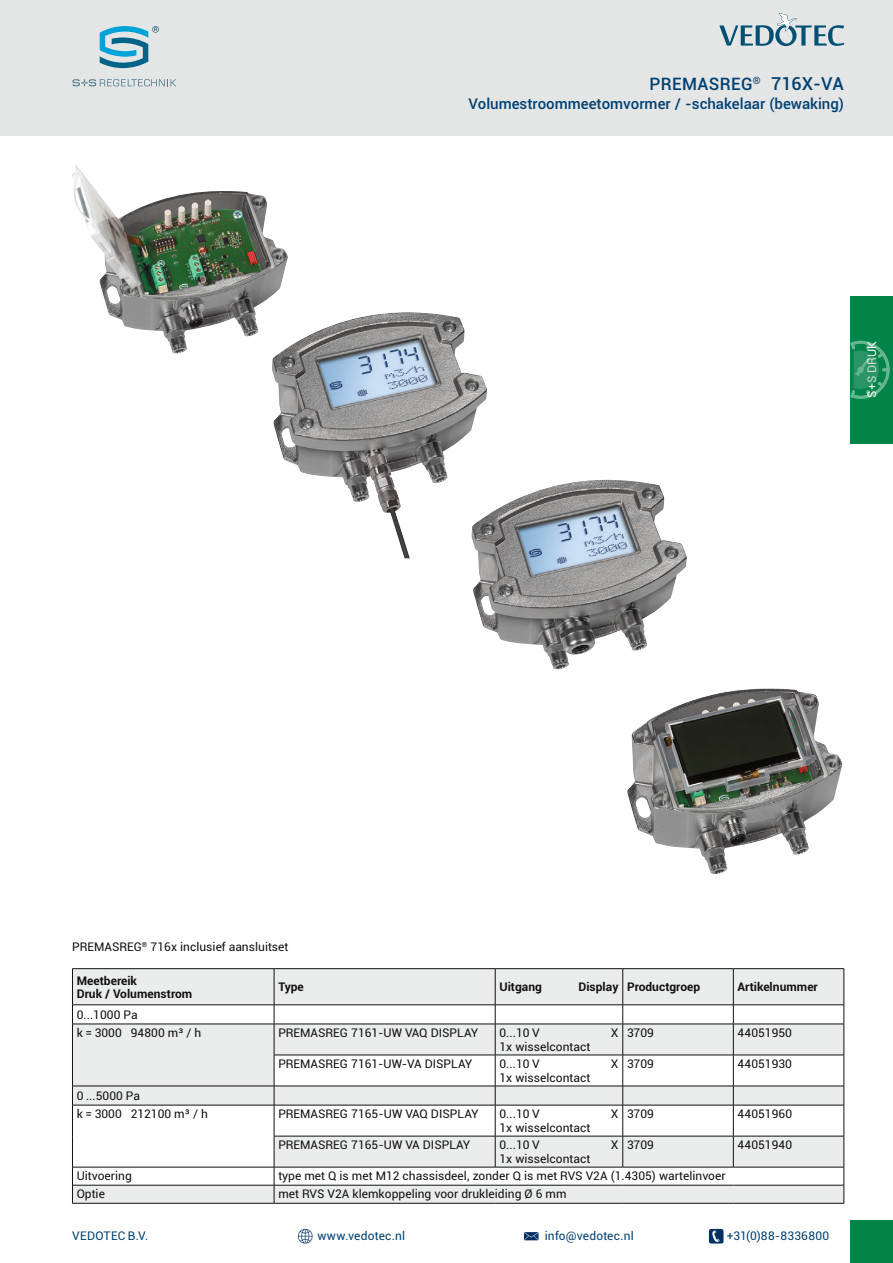
<style>
.page{position:relative;width:893px;height:1263px;background:#fff}
.page>*{position:absolute;margin:0;border:0;box-sizing:border-box;transform-origin:0 0}
.Productnaam_Kop_Re_p{font:500 17.25px "Roboto";letter-spacing:.02em;color:#004071}
.Productnaam_subkop_R{font:500 15px "Roboto";color:#004071}
.Tekst{font:12px "Roboto";letter-spacing:.005em;color:#11110f}
.Tekst-2{font:700 12px/13.5px "Roboto";letter-spacing:.005em;color:#11110f}
.t1{font:12px "Roboto";letter-spacing:.02em;color:#004071}
.t2{font:12px "Roboto";color:#fff}
.s1{font-size:18px}
</style>
<div class="page">
<div style="left:850px;top:1220px;width:43px;height:43px;background:#008447"></div>
<div style="left:0;top:0;width:893px;height:136px;background:#e4e5e5"></div>
<img style="left:709px;top:1229px;width:14px;height:14px">
<img style="left:298px;top:1229px;width:14px;height:14px">
<img style="left:524px;top:1232px;width:14px;height:9px">
<svg style="left:719px;top:13px;width:125px;height:33px"></svg>
<div style="left:850px;top:296px;width:43px;height:148px;background:#008447"></div>
<svg style="left:100px;top:26px;width:59px;height:42px"></svg>
<svg style="left:72px;top:79px;width:104px;height:7px"></svg>
<svg style="left:850px;top:340px;width:40px;height:59px"></svg>
<div style="left:73px;top:969px;width:771px;height:234px;background:#ebecec"></div>
<svg style="left:73px;top:1055px;width:771px;height:130px"></svg>
<hr style="left:72px;top:968px;width:202px;height:1px;background:#11110f">
<hr style="left:72px;top:969px;width:1px;height:36px;background:#11110f">
<hr style="left:274px;top:968px;width:221px;height:1px;background:#11110f">
<hr style="left:274px;top:969px;width:1px;height:36px;background:#11110f">
<hr style="left:495px;top:968px;width:128px;height:1px;background:#11110f">
<hr style="left:495px;top:969px;width:1px;height:36px;background:#11110f">
<hr style="left:623px;top:968px;width:110px;height:1px;background:#11110f">
<hr style="left:622px;top:969px;width:1px;height:36px;background:#11110f">
<hr style="left:733px;top:968px;width:111px;height:1px;background:#11110f">
<hr style="left:733px;top:969px;width:1px;height:36px;background:#11110f">
<hr style="left:844px;top:969px;width:1px;height:36px;background:#11110f">
<hr style="left:72px;top:1004px;width:202px;height:1px;background:#11110f">
<hr style="left:274px;top:1004px;width:221px;height:1px;background:#11110f">
<hr style="left:495px;top:1004px;width:128px;height:1px;background:#11110f">
<hr style="left:623px;top:1004px;width:110px;height:1px;background:#11110f">
<hr style="left:733px;top:1004px;width:111px;height:1px;background:#11110f">
<svg style="left:72px;top:1005px;width:773px;height:19px"></svg>
<hr style="left:72px;top:1024px;width:202px;height:1px;background:#11110f">
<hr style="left:72px;top:1024px;width:1px;height:31px;background:#11110f">
<hr style="left:274px;top:1024px;width:221px;height:1px;background:#11110f">
<hr style="left:274px;top:1024px;width:1px;height:31px;background:#11110f">
<hr style="left:495px;top:1024px;width:128px;height:1px;background:#11110f">
<hr style="left:495px;top:1024px;width:1px;height:31px;background:#11110f">
<hr style="left:623px;top:1024px;width:110px;height:1px;background:#11110f">
<hr style="left:622px;top:1024px;width:1px;height:31px;background:#11110f">
<hr style="left:733px;top:1024px;width:111px;height:1px;background:#11110f">
<hr style="left:733px;top:1024px;width:1px;height:31px;background:#11110f">
<hr style="left:844px;top:1024px;width:1px;height:31px;background:#11110f">
<hr style="left:72px;top:1055px;width:1px;height:31px;background:#11110f">
<hr style="left:274px;top:1055px;width:221px;height:1px;background:#11110f">
<hr style="left:274px;top:1055px;width:1px;height:31px;background:#11110f">
<hr style="left:495px;top:1055px;width:128px;height:1px;background:#11110f">
<hr style="left:495px;top:1055px;width:1px;height:31px;background:#11110f">
<hr style="left:623px;top:1055px;width:110px;height:1px;background:#11110f">
<hr style="left:622px;top:1055px;width:1px;height:31px;background:#11110f">
<hr style="left:733px;top:1055px;width:111px;height:1px;background:#11110f">
<hr style="left:733px;top:1055px;width:1px;height:31px;background:#11110f">
<hr style="left:844px;top:1055px;width:1px;height:31px;background:#11110f">
<svg style="left:72px;top:1086px;width:773px;height:19px;background:#dfe0e0"></svg>
<hr style="left:72px;top:1105px;width:202px;height:1px;background:#11110f">
<hr style="left:72px;top:1105px;width:1px;height:31px;background:#11110f">
<hr style="left:274px;top:1105px;width:221px;height:1px;background:#11110f">
<hr style="left:274px;top:1105px;width:1px;height:31px;background:#11110f">
<hr style="left:495px;top:1105px;width:128px;height:1px;background:#11110f">
<hr style="left:495px;top:1105px;width:1px;height:31px;background:#11110f">
<hr style="left:623px;top:1105px;width:110px;height:1px;background:#11110f">
<hr style="left:622px;top:1105px;width:1px;height:31px;background:#11110f">
<hr style="left:733px;top:1105px;width:111px;height:1px;background:#11110f">
<hr style="left:733px;top:1105px;width:1px;height:31px;background:#11110f">
<hr style="left:844px;top:1105px;width:1px;height:31px;background:#11110f">
<hr style="left:72px;top:1136px;width:1px;height:31px;background:#11110f">
<hr style="left:274px;top:1136px;width:221px;height:1px;background:#11110f">
<hr style="left:274px;top:1136px;width:1px;height:31px;background:#11110f">
<hr style="left:495px;top:1136px;width:128px;height:1px;background:#11110f">
<hr style="left:495px;top:1136px;width:1px;height:31px;background:#11110f">
<hr style="left:623px;top:1136px;width:110px;height:1px;background:#11110f">
<hr style="left:622px;top:1136px;width:1px;height:31px;background:#11110f">
<hr style="left:733px;top:1136px;width:111px;height:1px;background:#11110f">
<hr style="left:733px;top:1136px;width:1px;height:31px;background:#11110f">
<hr style="left:844px;top:1136px;width:1px;height:31px;background:#11110f">
<hr style="left:72px;top:1167px;width:202px;height:1px;background:#11110f">
<hr style="left:274px;top:1167px;width:221px;height:1px;background:#11110f">
<hr style="left:495px;top:1167px;width:128px;height:1px;background:#11110f">
<hr style="left:623px;top:1167px;width:110px;height:1px;background:#11110f">
<hr style="left:733px;top:1167px;width:111px;height:1px;background:#11110f">
<hr style="left:72px;top:1185px;width:202px;height:1px;background:#11110f">
<svg style="left:72px;top:1167px;width:1px;height:36px"></svg>
<hr style="left:274px;top:1185px;width:221px;height:1px;background:#11110f">
<svg style="left:274px;top:1167px;width:1px;height:36px"></svg>
<hr style="left:495px;top:1185px;width:128px;height:1px;background:#11110f">
<hr style="left:623px;top:1185px;width:110px;height:1px;background:#11110f">
<hr style="left:733px;top:1185px;width:111px;height:1px;background:#11110f">
<svg style="left:844px;top:1167px;width:1px;height:36px"></svg>
<hr style="left:72px;top:1203px;width:202px;height:1px;background:#11110f">
<hr style="left:274px;top:1203px;width:221px;height:1px;background:#11110f">
<hr style="left:495px;top:1203px;width:128px;height:1px;background:#11110f">
<hr style="left:623px;top:1203px;width:110px;height:1px;background:#11110f">
<hr style="left:733px;top:1203px;width:111px;height:1px;background:#11110f">
<img style="left:272px;top:312px;width:215px;height:190px">
<img style="left:472px;top:480px;width:215px;height:189px">
<img style="left:627px;top:688px;width:215px;height:186px">
<img style="left:72px;top:165px;width:216px;height:188px">
<img style="left:366px;top:451px;width:44px;height:107px">
<p class="Productnaam_Kop_Re_p" style="left:650px;top:72px;width:196px">PREMASREG<sup>®</sup> <span class="s1">716X-VA</span></p>
<p class="Productnaam_subkop_R" style="left:468px;top:93px;width:377px">Volumestroommeetomvormer / -schakelaar (bewaking)</p>
<p class="t2" style="left:863px;top:398px;width:58px;rotate:-90deg">S+S DRUK</p>
<p class="Tekst" style="left:72px;top:938px;width:218px">PREMASREG<sup>®</sup> 716x inclusief aansluitset</p>
<p class="Tekst-2" style="left:77px;top:973px;width:117px">Meetbereik<br>Druk / Volumenstrom</p>
<p class="Tekst-2" style="left:278px;top:980px;width:27px">Type</p>
<p class="Tekst-2" style="left:499px;top:980px;width:44px">Uitgang</p>
<p class="Tekst-2" style="left:578px;top:980px;width:42px">Display</p>
<p class="Tekst-2" style="left:627px;top:980px;width:75px">Productgroep</p>
<p class="Tekst-2" style="left:738px;top:980px;width:82px">Artikelnummer</p>
<p class="Tekst" style="left:77px;top:1006px;width:62px">0...1000 Pa</p>
<p class="Tekst" style="left:77px;top:1024px;width:126px">k = 3000 94800 m³ / h</p>
<p class="Tekst" style="left:278px;top:1024px;width:202px">PREMASREG 7161-UW VAQ DISPLAY</p>
<p class="Tekst" style="left:499px;top:1024px;width:42px">0...10 V</p>
<p class="Tekst" style="left:611px;top:1024px;width:9px">X</p>
<p class="Tekst" style="left:499px;top:1038px;width:92px">1x wisselcontact</p>
<p class="Tekst" style="left:627px;top:1024px;width:28px">3709</p>
<p class="Tekst" style="left:738px;top:1024px;width:56px">44051950</p>
<p class="Tekst" style="left:278px;top:1055px;width:196px">PREMASREG 7161-UW-VA DISPLAY</p>
<p class="Tekst" style="left:499px;top:1055px;width:42px">0...10 V</p>
<p class="Tekst" style="left:611px;top:1055px;width:9px">X</p>
<p class="Tekst" style="left:499px;top:1069px;width:92px">1x wisselcontact</p>
<p class="Tekst" style="left:77px;top:1087px;width:65px">0 ...5000 Pa</p>
<p class="Tekst" style="left:77px;top:1106px;width:133px">k = 3000 212100 m³ / h</p>
<p class="Tekst" style="left:278px;top:1106px;width:202px">PREMASREG 7165-UW VAQ DISPLAY</p>
<p class="Tekst" style="left:499px;top:1106px;width:42px">0...10 V</p>
<p class="Tekst" style="left:611px;top:1106px;width:9px">X</p>
<p class="Tekst" style="left:499px;top:1119px;width:92px">1x wisselcontact</p>
<p class="Tekst" style="left:278px;top:1137px;width:194px">PREMASREG 7165-UW VA DISPLAY</p>
<p class="Tekst" style="left:499px;top:1137px;width:42px">0...10 V</p>
<p class="Tekst" style="left:611px;top:1137px;width:9px">X</p>
<p class="Tekst" style="left:499px;top:1150px;width:92px">1x wisselcontact</p>
<p class="Tekst" style="left:627px;top:1055px;width:28px">3709</p>
<p class="Tekst" style="left:738px;top:1055px;width:56px">44051930</p>
<p class="Tekst" style="left:627px;top:1106px;width:28px">3709</p>
<p class="Tekst" style="left:738px;top:1106px;width:56px">44051960</p>
<p class="Tekst" style="left:627px;top:1137px;width:28px">3709</p>
<p class="Tekst" style="left:738px;top:1137px;width:56px">44051940</p>
<p class="Tekst" style="left:77px;top:1168px;width:57px">Uitvoering</p>
<p class="Tekst" style="left:278px;top:1168px;width:449px">type met Q is met M12 chassisdeel, zonder Q is met RVS V2A (1.4305) wartelinvoer</p>
<p class="Tekst" style="left:77px;top:1186px;width:30px">Optie</p>
<p class="Tekst" style="left:278px;top:1186px;width:290px">met RVS V2A klemkoppeling voor drukleiding Ø 6 mm</p>
<p class="t1" style="left:72px;top:1227px;width:77px">VEDOTEC B.V.</p>
<p class="t1" style="left:317px;top:1227px;width:89px">www.vedotec.nl</p>
<p class="t1" style="left:545px;top:1227px;width:91px">info@vedotec.nl</p>
<p class="t1" style="left:727px;top:1227px;width:104px">+31(0)88-8336800</p>
</div>
